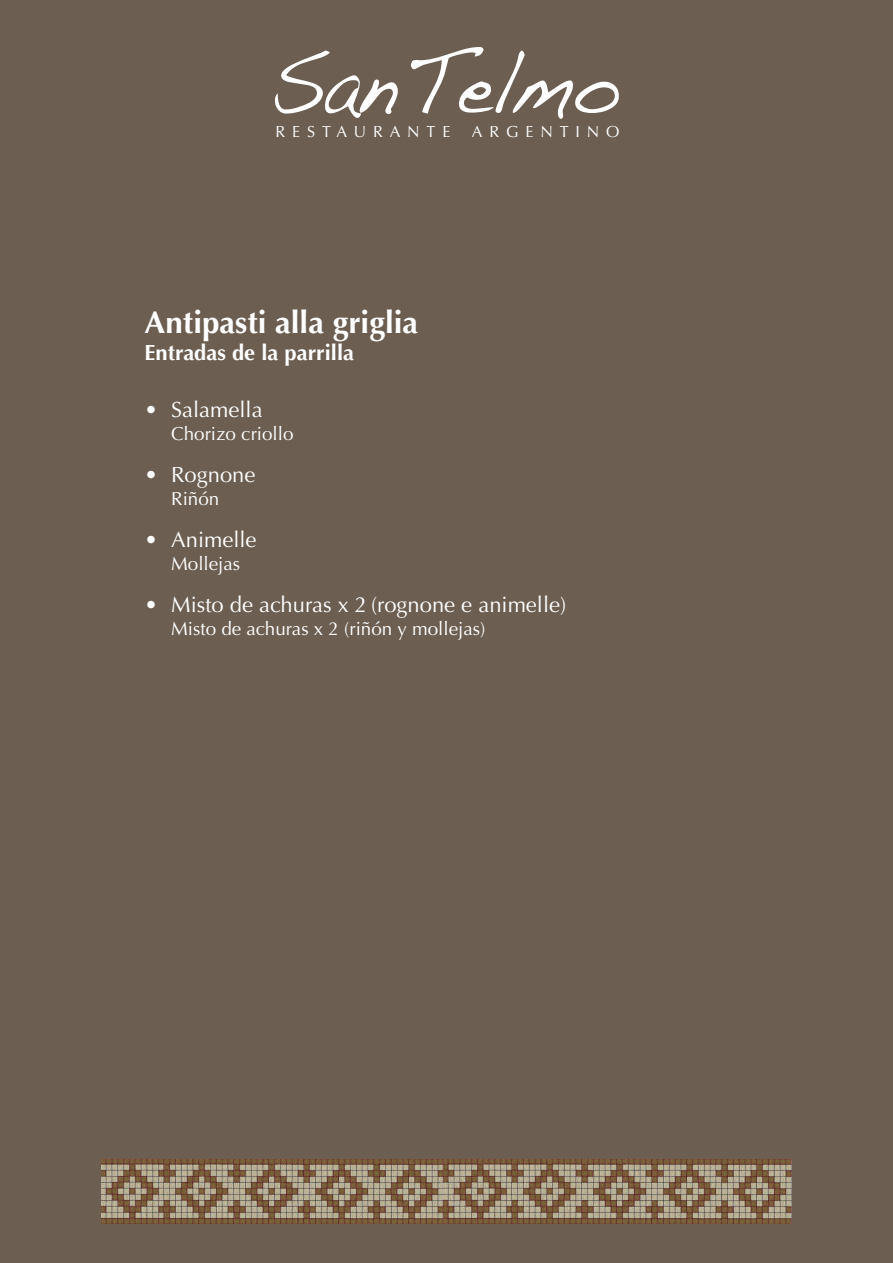
<style>
.page{position:relative;width:893px;height:1263px;background:#6c5f52}
.page>*{position:absolute;margin:0;border:0;box-sizing:border-box;transform-origin:0 0}
.t1{font:700 31.35px "Optima";color:#fff}
.t2{font:21.9px "Optima";color:#fff}
.t3{font:700 21.9px "Optima";color:#fff}
.t4{font:18.75px "Optima";color:#fff}
.t5{font:16.05px "Optima";letter-spacing:.43em;color:#fff}
</style>
<div class="page">
<svg style="left:275px;top:50px;width:123px;height:68px"></svg>
<svg style="left:411px;top:47px;width:208px;height:72px"></svg>
<img style="left:102px;top:1159px;width:689px;height:64px">
<p class="t5" style="left:276px;top:123px;width:176px">RESTAURANTE</p>
<p class="t5" style="left:472px;top:123px;width:149px">ARGENTINO</p>
<h1 class="t1" style="left:145px;top:304px;width:275px">Antipasti alla griglia</h1>
<p class="t3" style="left:145px;top:340px;width:211px">Entradas de la parrilla</p>
<p class="t2" style="left:145px;top:397px;width:120px">• Salamella</p>
<p class="t4" style="left:171px;top:423px;width:124px">Chorizo criollo</p>
<p class="t2" style="left:145px;top:462px;width:112px">• Rognone</p>
<p class="t4" style="left:171px;top:488px;width:50px">Riñón</p>
<p class="t2" style="left:145px;top:527px;width:114px">• Animelle</p>
<p class="t4" style="left:171px;top:552px;width:70px">Mollejas</p>
<p class="t2" style="left:145px;top:591px;width:423px">• Misto de achuras x 2 (rognone e animelle)</p>
<p class="t4" style="left:171px;top:617px;width:316px">Misto de achuras x 2 (riñón y mollejas)</p>
</div>
